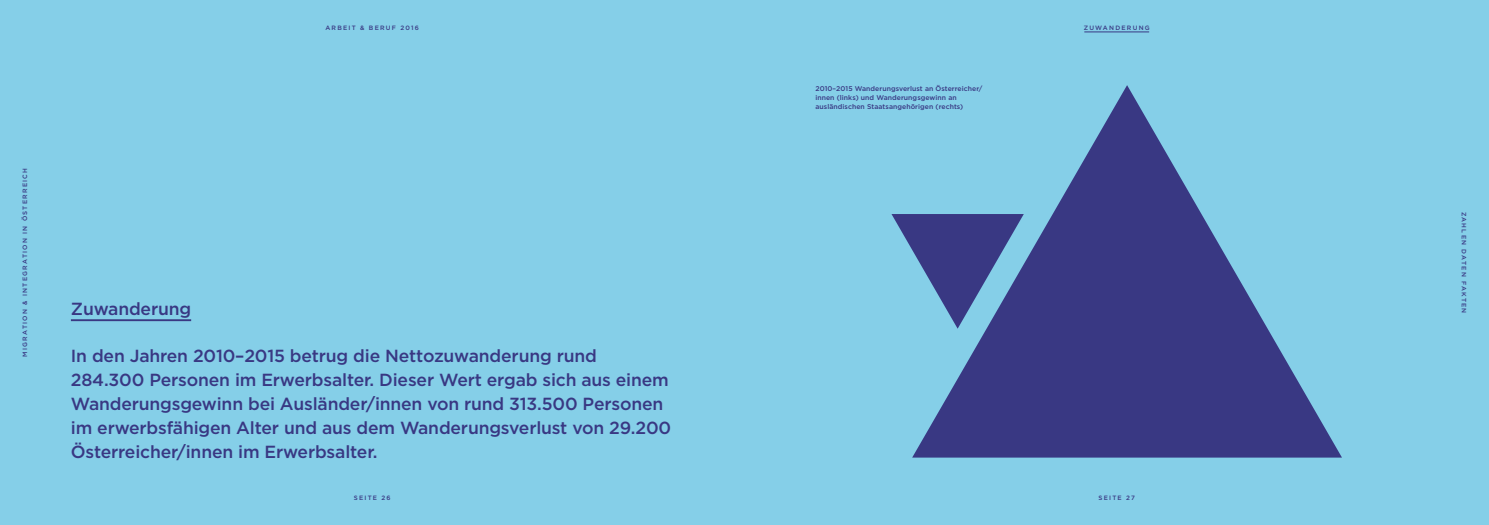
<style>
.page{position:relative;width:1489px;height:525px;background:#fff}
.page>*{position:absolute;margin:0;border:0;box-sizing:border-box;transform-origin:0 0}
.t1{font:500 17.5px/23.8px "Gotham";letter-spacing:-.01em;color:#393883}
.t2{font:500 6.88px/9.4px "Gotham";letter-spacing:.01em;color:#393883}
.t3{font:500 6.25px "Gotham";letter-spacing:.2em;color:#393883}
</style>
<div class="page">
<div style="left:0;top:0;width:1488px;height:524px;background:#85cfe8"></div>
<hr style="left:71px;top:319px;width:120px;height:2px;background:#393883">
<svg style="left:912px;top:85px;width:429px;height:372px;fill:#393883"></svg>
<svg style="left:891px;top:214px;width:132px;height:114px"></svg>
<hr style="left:1084px;top:32px;width:65px;height:1px;background:#393883">
<p class="t3" style="left:21px;top:356px;width:190px;rotate:-90deg">MIGRATION &amp; INTEGRATION IN ÖSTERREICH</p>
<p class="t3" style="left:325px;top:24px;width:95px">ARBEIT &amp; BERUF 2016</p>
<p class="t1" style="left:71px;top:296px;width:122px">Zuwanderung</p>
<p class="t1" style="left:71px;top:344px;width:601px">In den Jahren 2010–2015 betrug die Nettozuwanderung rund 284.300 Personen im Erwerbsalter. Dieser Wert ergab sich aus einem Wanderungsgewinn bei Ausländer/innen von rund 313.500 Personen im erwerbsfähigen Alter und aus dem Wanderungsverlust von 29.200<br>Österreicher/innen im Erwerbsalter.</p>
<p class="t2" style="left:815px;top:83px;width:168px">2010–2015 Wanderungsverlust an Österreicher/ innen (links) und Wanderungsgewinn an ausländischen Staatsangehörigen (rechts)</p>
<p class="t3" style="left:1083px;top:24px;width:68px">ZUWANDERUNG</p>
<p class="t3" style="left:354px;top:493px;width:38px">SEITE 26</p>
<p class="t3" style="left:1098px;top:493px;width:38px">SEITE 27</p>
<p class="t3" style="left:1467px;top:211px;width:103px;rotate:90deg">ZAHLEN DATEN FAKTEN</p>
</div>
